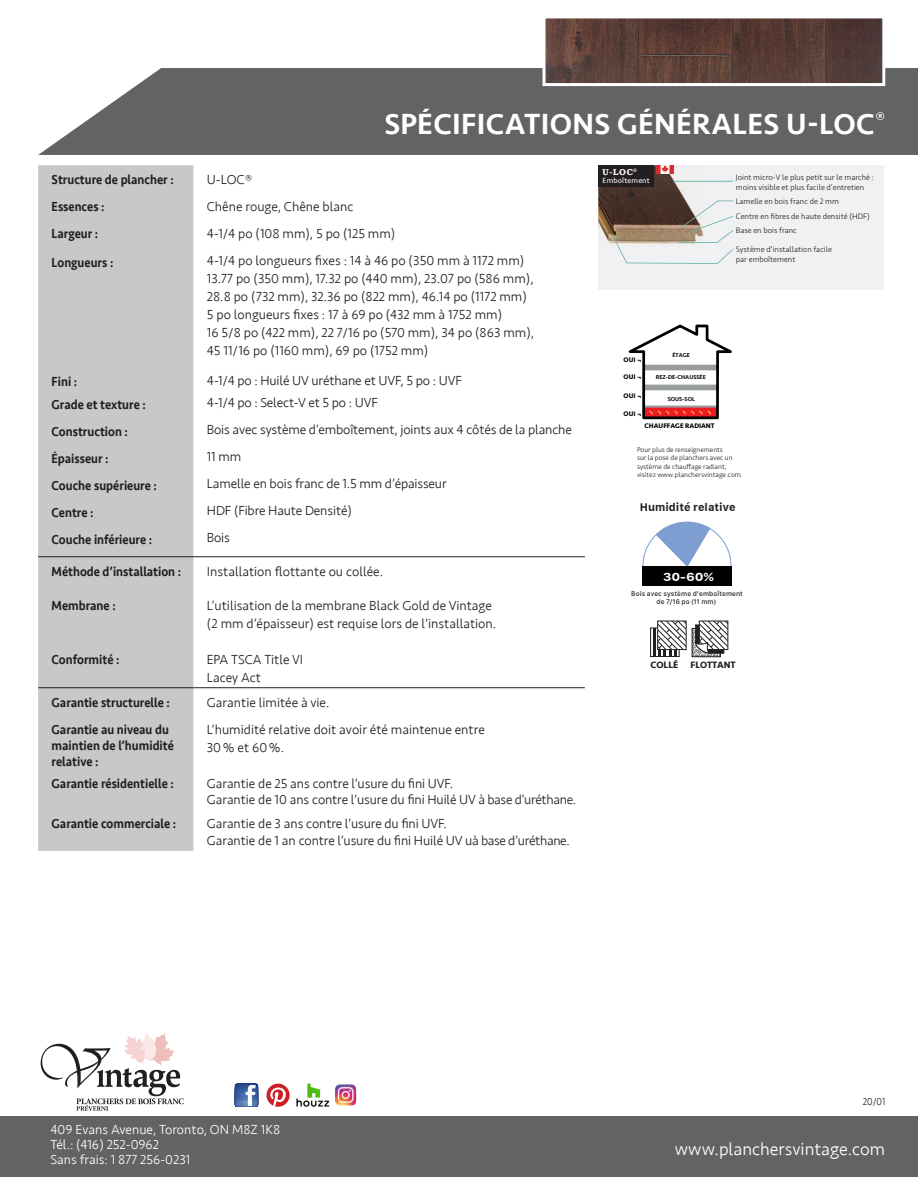
<style>
.page{position:relative;width:918px;height:1188px;background:#fff}
.page>*{position:absolute;margin:0;border:0;box-sizing:border-box;transform-origin:0 0}
.t1{font:500 30px "Seravek";letter-spacing:.01em;color:#fff}
.t2{font:300 18px "Seravek";color:#fff}
.Texte_description{font:300 13.5px/18px "Seravek";color:#231f20}
.t3{font:500 13.5px/16.2px "Seravek";color:#231f20;scale:.9 1}
.t4{font:300 13.5px "Seravek";color:#fff}
.t5{font:700 12.3px "San Francisco Text";color:#fff;scale:1.14 1}
.t6{font:700 11.55px "San Francisco Text";color:#231f20}
.t7{font:300 10.5px "Seravek";color:#231f20;scale:.9 1}
.t8{font:700 9.6px "Seravek";color:#231f20}
.t9{font:700 9.45px "Seravek";letter-spacing:-.015em;color:#231f20}
.t10{font:600 8.55px "Bookman";color:#fff}
.t11{font:300 8.25px/9.8px "Seravek";color:#231f20}
.t12{font:7.8px "Seravek";letter-spacing:.025em;color:#fff}
.t13{font:300 7.2px/8.6px "Seravek";color:#231f20}
.t14{font:500 7.05px/7.6px "San Francisco Text";color:#231f20;text-align:center}
.t15{font:700 6.9px "Seravek";color:#000001}
.t16{font:500 5.85px "Seravek";color:#000001}
.s1{font-size:5.4px}
</style>
<div class="page">
<svg style="left:38px;top:68px;width:880px;height:87px;background:#6f6f71"></svg>
<img style="left:547px;top:19px;width:334px;height:63px">
<div style="left:543px;top:15px;width:342px;height:71px;border:3px solid #fff"></div>
<div style="left:1px;top:1117px;width:917px;height:60px;background:#636366"></div>
<div style="left:38px;top:165px;width:155px;height:686px;background:#c7c8ca"></div>
<hr style="left:38px;top:687px;width:155px;height:1px;background:#231f20">
<hr style="left:193px;top:687px;width:392px;height:1px;background:#231f20">
<hr style="left:38px;top:556px;width:155px;height:1px;background:#231f20">
<hr style="left:193px;top:556px;width:392px;height:1px;background:#231f20">
<div style="left:598px;top:165px;width:286px;height:125px;background:#f0f1f2"></div>
<img style="left:598px;top:165px;width:106px;height:79px">
<img style="left:656px;top:165px;width:17px;height:8px">
<div style="left:599px;top:165px;width:55px;height:22px;background:#231f20"></div>
<hr style="left:673px;top:181px;width:60px;height:1px;background:#6cb1a8">
<svg style="left:611px;top:200px;width:122px;height:64px"></svg>
<svg style="left:628px;top:324px;width:104px;height:96px"></svg>
<svg style="left:41px;top:1032px;width:143px;height:79px"></svg>
<svg style="left:235px;top:1084px;width:23px;height:23px"></svg>
<svg style="left:267px;top:1084px;width:23px;height:23px"></svg>
<img style="left:296px;top:1083px;width:34px;height:24px">
<img style="left:335px;top:1084px;width:22px;height:22px">
<svg style="left:642px;top:521px;width:90px;height:45px"></svg>
<div style="left:642px;top:566px;width:90px;height:20px;background:#000001"></div>
<div style="left:650px;top:628px;width:29px;height:29px;border:1px solid #231f20"></div>
<hr style="left:653px;top:628px;width:3px;height:28px;background:#231f20">
<svg style="left:657px;top:621px;width:30px;height:36px"></svg>
<svg style="left:694px;top:630px;width:24px;height:25px"></svg>
<div style="left:692px;top:628px;width:29px;height:29px;border:1px solid #231f20"></div>
<svg style="left:695px;top:621px;width:33px;height:33px"></svg>
<p class="t1" style="left:384px;top:106px;width:502px">SPÉCIFICATIONS GÉNÉRALES U-LOC<sup>®</sup></p>
<p class="t3" style="left:52px;top:172px;width:137px">Structure de plancher :</p>
<p class="Texte_description" style="left:207px;top:171px;width:47px">U-LOC®</p>
<p class="t3" style="left:52px;top:199px;width:60px">Essences :</p>
<p class="Texte_description" style="left:207px;top:198px;width:148px">Chêne rouge, Chêne blanc</p>
<p class="t3" style="left:52px;top:226px;width:53px">Largeur :</p>
<p class="Texte_description" style="left:207px;top:225px;width:190px">4-1/4 po (108 mm), 5 po (125 mm)</p>
<p class="t3" style="left:52px;top:254px;width:70px">Longueurs :</p>
<p class="Texte_description" style="left:207px;top:252px;width:319px">4-1/4 po longueurs fixes : 14 à 46 po (350 mm à 1172 mm)</p>
<p class="Texte_description" style="left:207px;top:270px;width:328px">13.77 po (350 mm), 17.32 po (440 mm), 23.07 po (586 mm),</p>
<p class="Texte_description" style="left:207px;top:288px;width:322px">28.8 po (732 mm), 32.36 po (822 mm), 46.14 po (1172 mm)</p>
<p class="Texte_description" style="left:207px;top:306px;width:297px">5 po longueurs fixes : 17 à 69 po (432 mm à 1752 mm)</p>
<p class="Texte_description" style="left:207px;top:324px;width:329px">16 5/8 po (422 mm), 22 7/16 po (570 mm), 34 po (863 mm),</p>
<p class="Texte_description" style="left:207px;top:342px;width:223px">45 11/16 po (1160 mm), 69 po (1752 mm)</p>
<p class="t3" style="left:52px;top:374px;width:30px">Fini :</p>
<p class="Texte_description" style="left:207px;top:372px;width:257px">4-1/4 po : Huilé UV uréthane et UVF, 5 po : UVF</p>
<p class="t3" style="left:52px;top:396px;width:106px">Grade et texture :</p>
<p class="Texte_description" style="left:207px;top:394px;width:173px">4-1/4 po : Select-V et 5 po : UVF</p>
<p class="t3" style="left:52px;top:423px;width:86px">Construction :</p>
<p class="Texte_description" style="left:207px;top:421px;width:367px">Bois avec système d’emboîtement, joints aux 4 côtés de la planche</p>
<p class="t3" style="left:52px;top:450px;width:65px">Épaisseur :</p>
<p class="Texte_description" style="left:207px;top:448px;width:36px">11 mm</p>
<p class="t3" style="left:52px;top:477px;width:119px">Couche supérieure :</p>
<p class="Texte_description" style="left:207px;top:475px;width:241px">Lamelle en bois franc de 1.5 mm d’épaisseur</p>
<p class="t3" style="left:52px;top:504px;width:48px">Centre :</p>
<p class="Texte_description" style="left:207px;top:502px;width:146px">HDF (Fibre Haute Densité)</p>
<p class="t3" style="left:52px;top:531px;width:113px">Couche inférieure :</p>
<p class="Texte_description" style="left:207px;top:529px;width:25px">Bois</p>
<p class="t3" style="left:52px;top:563px;width:146px">Méthode d’installation :</p>
<p class="Texte_description" style="left:207px;top:563px;width:178px">Installation flottante ou collée.</p>
<p class="t3" style="left:52px;top:597px;width:73px">Membrane :</p>
<p class="Texte_description" style="left:207px;top:596px;width:291px">L’utilisation de la membrane Black Gold de Vintage (2 mm d’épaisseur) est requise lors de l’installation.</p>
<p class="t3" style="left:52px;top:651px;width:77px">Conformité :</p>
<p class="Texte_description" style="left:207px;top:650px;width:98px">EPA TSCA Title VI</p>
<p class="Texte_description" style="left:207px;top:668px;width:56px">Lacey Act</p>
<p class="t3" style="left:52px;top:694px;width:133px">Garantie structurelle :</p>
<p class="Texte_description" style="left:207px;top:694px;width:124px">Garantie limitée à vie.</p>
<p class="t3" style="left:52px;top:721px;width:137px">Garantie au niveau du maintien de l’humidité relative :</p>
<p class="Texte_description" style="left:207px;top:721px;width:279px">L’humidité relative doit avoir été maintenue entre<br>30% et 60%.</p>
<p class="t3" style="left:52px;top:775px;width:137px">Garantie résidentielle :</p>
<p class="Texte_description" style="left:207px;top:775px;width:248px">Garantie de 25 ans contre l’usure du fini UVF.</p>
<p class="Texte_description" style="left:207px;top:791px;width:371px">Garantie de 10 ans contre l’usure du fini Huilé UV à base d’uréthane.</p>
<p class="t3" style="left:52px;top:816px;width:140px">Garantie commerciale :</p>
<p class="Texte_description" style="left:207px;top:815px;width:241px">Garantie de 3 ans contre l’usure du fini UVF.</p>
<p class="Texte_description" style="left:207px;top:832px;width:364px">Garantie de 1 an contre l’usure du fini Huilé UV uà base d’uréthane.</p>
<p class="t10" style="left:603px;top:167px;width:36px">U-LOC<sup>®</sup></p>
<p class="t12" style="left:603px;top:174px;width:49px">Emboîtement</p>
<p class="t11" style="left:736px;top:172px;width:140px">Joint micro-V le plus petit sur le marché : moins visible et plus facile d’entretien</p>
<p class="t11" style="left:736px;top:194px;width:135px;line-height:14.2px">Lamelle en bois franc de 2 mm<br>Centre en fibres de haute densité (HDF)<br>Base en bois franc</p>
<p class="t11" style="left:736px;top:244px;width:98px">Système d’installation facile par emboîtement</p>
<p class="t15" style="left:624px;top:354px;width:19px">OUI ¬</p>
<p class="t15" style="left:624px;top:372px;width:19px">OUI ¬</p>
<p class="t15" style="left:624px;top:390px;width:19px">OUI ¬</p>
<p class="t15" style="left:624px;top:408px;width:19px">OUI ¬</p>
<p class="t16" style="left:672px;top:352px;width:19px">ÉTAGE</p>
<p class="t16" style="left:656px;top:374px;width:52px">REZ-DE-CHAUSSÉE</p>
<p class="t16" style="left:668px;top:395px;width:29px">SOUS-SOL</p>
<p class="t15" style="left:645px;top:421px;width:72px">CHAUFFAGE RADIANT</p>
<p class="t13" style="left:637px;top:445px;width:107px">Pour plus de renseignements<br>sur la pose de planchers avec un système de chauffage radiant, visitez www.planchersvintage.com<span class="s1">.</span></p>
<p class="t9" style="left:668px;top:444px;width:46px">FLOTTANT</p>
<p class="t6" style="left:640px;top:501px;width:97px">Humidité relative</p>
<p class="t5" style="left:663px;top:570px;width:46px">30-60%</p>
<p class="t14" style="left:631px;top:590px;width:113px">Bois avec système d’emboîtement de 7/16 po (11 mm)</p>
<p class="t8" style="left:650px;top:657px;width:29px">COLLÉ</p>
<p class="t9" style="left:691px;top:657px;width:46px">FLOTTANT</p>
<p class="t4" style="left:50px;top:1122px;width:231px">409 Evans Avenue, Toronto, ON M8Z 1K8</p>
<p class="t4" style="left:50px;top:1137px;width:110px">Tél.: (416) 252-0962</p>
<p class="t4" style="left:50px;top:1152px;width:141px">Sans frais: 1 877 256-0231</p>
<p class="t7" style="left:863px;top:1095px;width:26px">20/01</p>
<p class="t2" style="left:675px;top:1139px;width:212px">www.planchersvintage.com</p>
</div>
